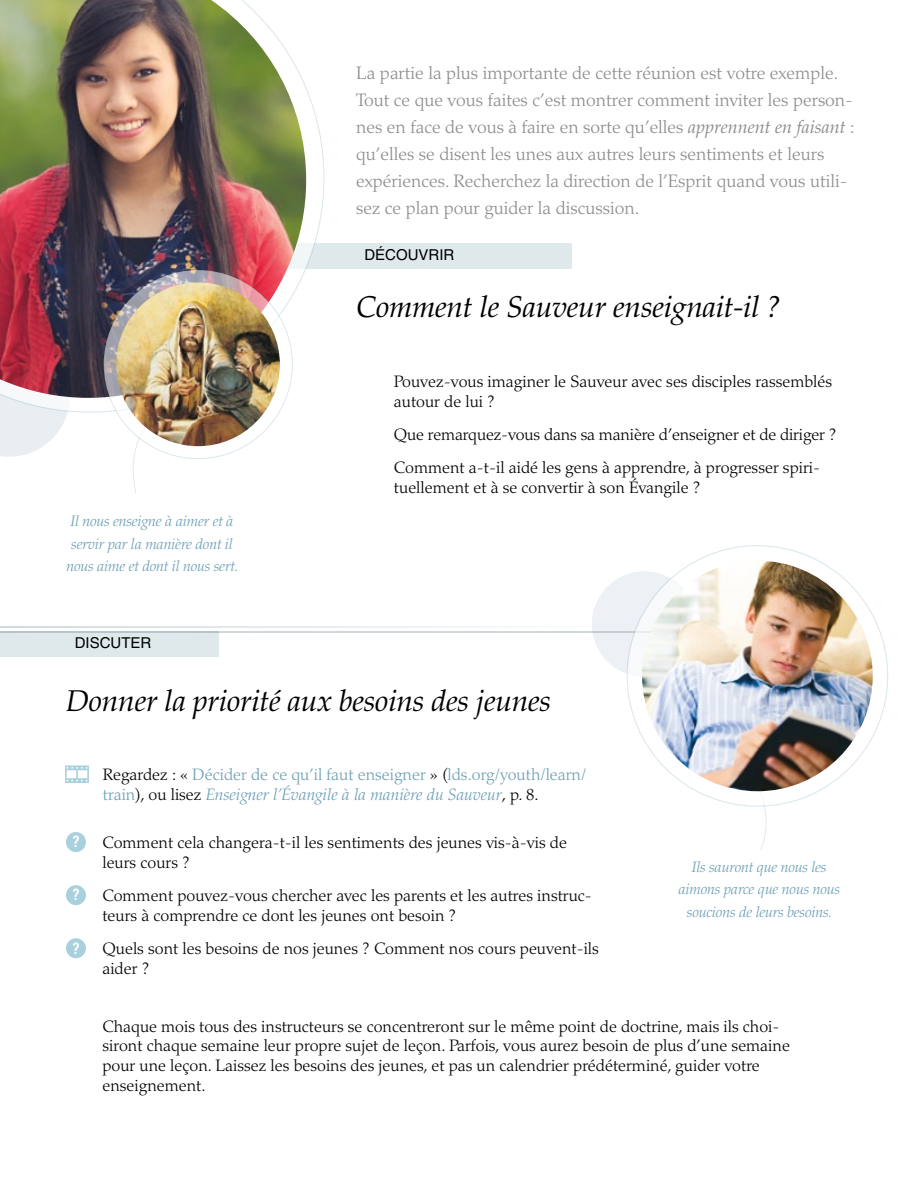
<style>
.page{position:relative;width:918px;height:1188px;background:#fff}
.page>*{position:absolute;margin:0;border:0;box-sizing:border-box;transform-origin:0 0}
.t1{font:italic 30px "Palatinolds Lat";letter-spacing:-.01em;color:#000}
.p-INTRO{font:300 18px/27px "Palatinolds Lat";color:#8c8d8d}
.p2{font:300 16.5px/19.8px "Palatinolds Lat";color:#000}
.p2-2{font:300 16.5px/19.8px "Palatinolds Lat";color:#6ea0b6}
.li-FIRST{font:300 16.5px/19.8px "Palatinolds Lat";color:#000}
.li-LAST{font:300 16.5px/19.8px "Palatinolds Lat";color:#000}
.para_sidebar{font:italic 300 15px/22.5px "Palatinolds Lat";letter-spacing:-.01em;color:#6ea0b6;text-align:center}
.title_Header{font:15px "Helveticalds Lat";color:#000}
.t2{font:700 condensed 15px "Helveticalds Lat";color:#fff}
.s1{font-weight:400;font-style:italic}
.s2{color:#000}
.s3{font-style:italic}
.s4{font-weight:400;font-style:italic;color:#000}
</style>
<div class="page">
<div style="left:273px;top:241px;width:300px;height:28px;background:#dfe9ec"></div>
<div style="left:132px;top:420px;width:18px;height:75px;background:#000;opacity:.4"></div>
<svg style="left:0;top:413px;width:67px;height:44px"></svg>
<svg style="left:0;top:87px;width:324px;height:326px"></svg>
<img style="left:0;top:0;width:306px;height:398px">
<svg style="left:104px;top:270px;width:188px;height:189px"></svg>
<img style="left:116px;top:282px;width:164px;height:164px;border-radius:82px">
<div style="left:757px;top:786px;width:11px;height:65px;background:#000;opacity:.4"></div>
<div style="left:592px;top:571px;width:105px;height:106px;background:#edf1f5;border-radius:50%"></div>
<hr style="left:0;top:629px;width:697px;height:4px;background:#000;opacity:.4">
<hr style="left:0;top:625px;width:697px;height:3px;background:#000;opacity:.4">
<div style="left:627px;top:546px;width:261px;height:260px;background:#fff;border-radius:50%"></div>
<img style="left:642px;top:561px;width:231px;height:230px;border-radius:115px">
<div style="left:0;top:630px;width:220px;height:27px;background:#000;opacity:.4"></div>
<svg style="left:65px;top:765px;width:24px;height:18px"></svg>
<div style="left:66px;top:832px;width:20px;height:20px;background:#a9d1dd;border-radius:50%"></div>
<div style="left:66px;top:885px;width:20px;height:20px;background:#a9d1dd;border-radius:50%"></div>
<div style="left:66px;top:938px;width:20px;height:20px;background:#a9d1dd;border-radius:50%"></div>
<p class="p-INTRO" style="left:356px;top:58px;width:500px">La partie la plus importante de cette réunion est votre exemple.<br>Tout ce que vous faites c’est montrer comment inviter les person&shy;nes en face de vous à faire en sorte qu’elles <span class="s1">apprennent en faisant</span> : qu’elles se disent les unes aux autres leurs sentiments et leurs expériences. Recherchez la direction de l’Esprit quand vous utili&shy;sez ce plan pour guider la discussion.</p>
<p class="title_Header" style="left:364px;top:242px;width:92px">DÉCOUVRIR</p>
<p class="t1" style="left:356px;top:284px;width:427px">Comment le Sauveur enseignait-il ?</p>
<p class="para_sidebar" style="left:66px;top:509px;width:174px">Il nous enseigne à aimer et à servir par la manière dont il nous aime et dont il nous sert.</p>
<p class="title_Header" style="left:75px;top:631px;width:78px">DISCUTER</p>
<p class="p2" style="left:394px;top:370px;width:440px">Pouvez-vous imaginer le Sauveur avec ses disciples rassemblés autour de lui ?</p>
<p class="p2" style="left:394px;top:423px;width:444px">Que remarquez-vous dans sa manière d’enseigner et de diriger ?</p>
<p class="p2" style="left:394px;top:456px;width:428px">Comment a-t-il aidé les gens à apprendre, à progresser spiri&shy;tuellement et à se convertir à son Évangile ?</p>
<p class="t1" style="left:66px;top:678px;width:487px">Donner la priorité aux besoins des jeunes</p>
<p class="t2" style="left:72px;top:829px;width:9px">?</p>
<p class="t2" style="left:72px;top:882px;width:9px">?</p>
<p class="t2" style="left:72px;top:935px;width:9px">?</p>
<p class="p2-2" style="left:103px;top:763px;width:485px"><span class="s2">Regardez : «</span> Décider de ce qu’il faut enseigner <span class="s2">» (</span>lds.org/youth/learn/ train<span class="s2">), ou lisez</span> <span class="s3">Enseigner l’Évangile à la manière du Sauveur</span><span class="s4">,</span> <span class="s2">p. 8.</span></p>
<p class="li-FIRST" style="left:102px;top:831px;width:466px">Comment cela changera-t-il les sentiments des jeunes vis-à-vis de leurs cours ?</p>
<p class="p2" style="left:102px;top:885px;width:491px">Comment pouvez-vous chercher avec les parents et les autres instruc&shy;teurs à comprendre ce dont les jeunes ont besoin ?</p>
<p class="li-LAST" style="left:102px;top:938px;width:498px">Quels sont les besoins de nos jeunes ? Comment nos cours peuvent-ils aider ?</p>
<p class="para_sidebar" style="left:678px;top:854px;width:163px">Ils sauront que nous les aimons parce que nous nous soucions de leurs besoins.</p>
<p class="p2" style="left:102px;top:1015px;width:689px">Chaque mois tous des instructeurs se concentreront sur le même point de doctrine, mais ils choi&shy;siront chaque semaine leur propre sujet de leçon. Parfois, vous aurez besoin de plus d’une semaine pour une leçon. Laissez les besoins des jeunes, et pas un calendrier prédéterminé, guider votre enseignement.</p>
</div>
